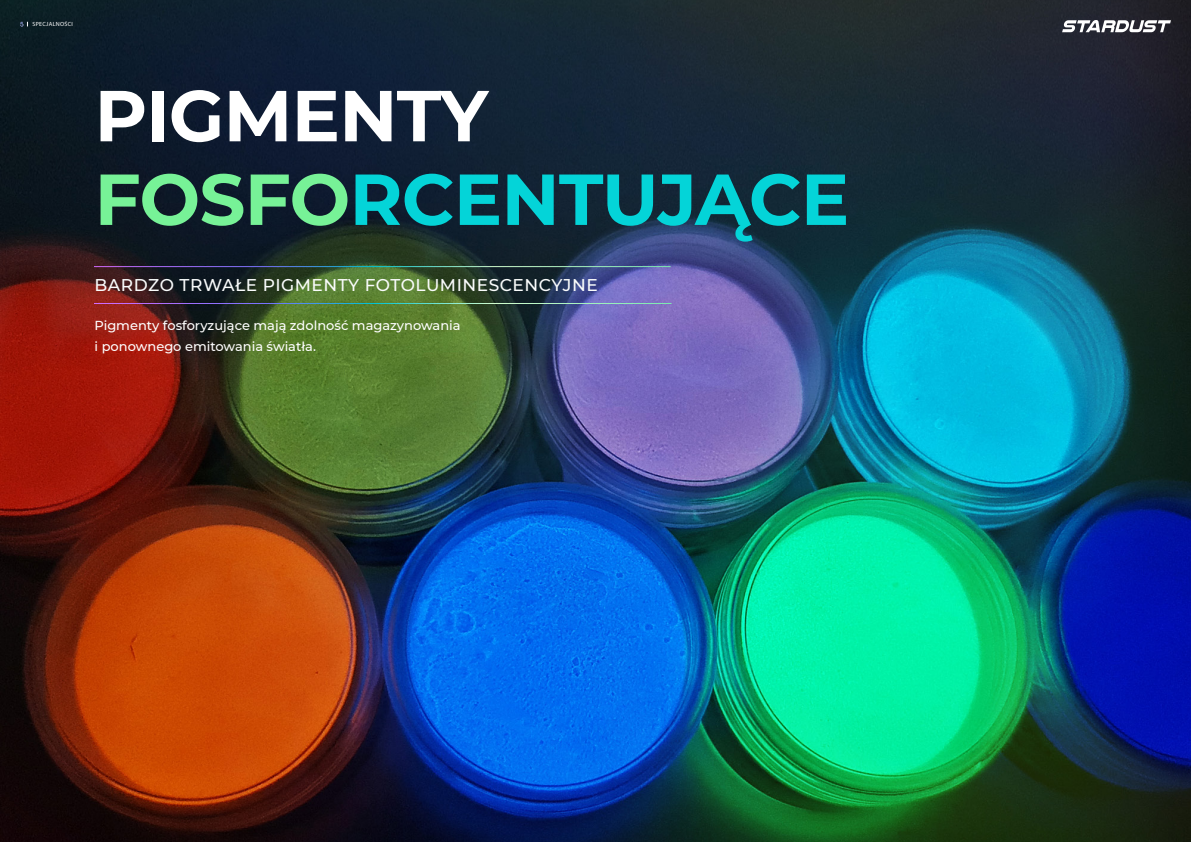
<style>
.page{position:relative;width:1191px;height:842px;background:#fff}
.page>*{position:absolute;margin:0;border:0;box-sizing:border-box;transform-origin:0 0}
.titre_page_pres{font:700 72px "Montserrat";letter-spacing:-.01em;color:#04d4d8}
.titre_page_pres-2{font:700 72px "Montserrat";letter-spacing:-.01em;color:#fff}
.sous_titre_page{font:500 17px "Montserrat";letter-spacing:.03em;color:#fafcfc}
.texte_page_pres{font:500 13px "Montserrat";color:#fff}
.t1{font:6px "Myriad Pro";letter-spacing:.05em;color:#fff}
.s1{color:#77f297}
</style>
<div class="page">
<img style="left:0;top:0;width:1191px;height:842px">
<hr style="left:94px;top:266px;width:576px;height:1px;background:#fff">
<hr style="left:94px;top:303px;width:577px;height:1px;background:#fff">
<svg style="left:1062px;top:20px;width:109px;height:12px"></svg>
<svg style="left:20px;top:22px;width:8px;height:5px"></svg>
<p class="t1" style="left:32px;top:21px;width:42px">SPECJALNOŚCI</p>
<p class="titre_page_pres-2" style="left:95px;top:64px;width:395px">PIGMENTY</p>
<p class="titre_page_pres" style="left:95px;top:147px;width:756px"><span class="s1">FOSFO</span>RCENTUJĄCE</p>
<p class="sous_titre_page" style="left:95px;top:273px;width:504px">BARDZO TRWAŁE PIGMENTY FOTOLUMINESCENCYJNE</p>
<p class="texte_page_pres" style="left:95px;top:316px;width:367px">Pigmenty fosforyzujące mają zdolność magazynowania</p>
<p class="texte_page_pres" style="left:95px;top:337px;width:223px">i ponownego emitowania światła.</p>
</div>
